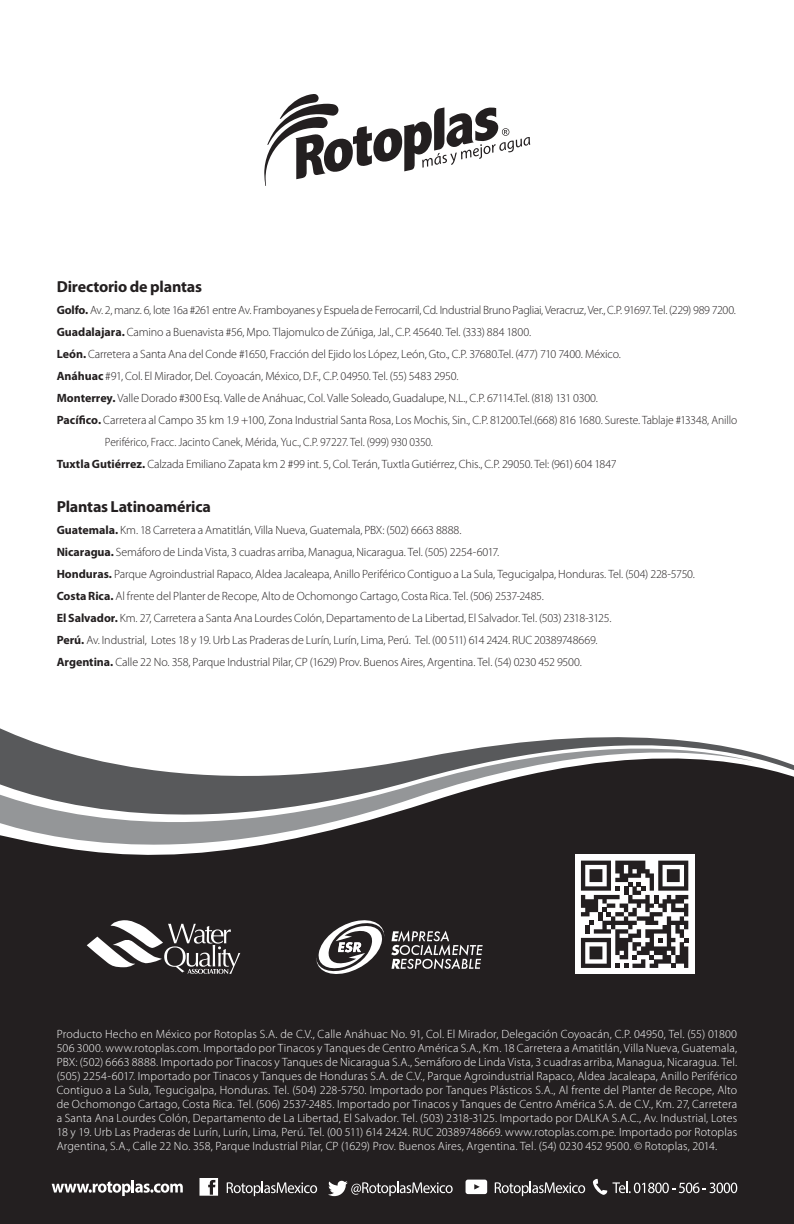
<style>
.page{position:relative;width:794px;height:1224px;background:#fff}
.page>*{position:absolute;margin:0;border:0;box-sizing:border-box;transform-origin:0 0}
.t1{font:700 16px "Myriad Pro";letter-spacing:-.01em;color:#231f20}
.t2{font:300 12px/22px "Myriad Pro";letter-spacing:-.01em;color:#231f20}
.t3{font:300 12px/14px "Myriad Pro";letter-spacing:.01em;color:#fff;text-align:justify}
.t4{font:300 12px "Myriad Pro";letter-spacing:-.01em;color:#231f20;scale:.96 1}
.s1{font-weight:700}
</style>
<div class="page">
<div style="left:0;top:852px;width:794px;height:372px;background:#231f20"></div>
<svg style="left:0;top:728px;width:794px;height:124px"></svg>
<svg style="left:0;top:737px;width:754px;height:144px"></svg>
<svg style="left:264px;top:94px;width:266px;height:92px"></svg>
<svg style="left:87px;top:919px;width:153px;height:55px"></svg>
<svg style="left:314px;top:917px;width:168px;height:60px"></svg>
<div style="left:575px;top:855px;width:119px;height:119px;background:#fff"></div>
<svg style="left:581px;top:861px;width:107px;height:107px"></svg>
<svg style="left:52px;top:1180px;width:131px;height:16px"></svg>
<svg style="left:227px;top:1182px;width:90px;height:14px"></svg>
<svg style="left:495px;top:1182px;width:90px;height:14px"></svg>
<svg style="left:465px;top:1180px;width:22px;height:14px"></svg>
<svg style="left:328px;top:1181px;width:124px;height:15px;background:#646162"></svg>
<svg style="left:199px;top:1178px;width:19px;height:18px"></svg>
<svg style="left:593px;top:1179px;width:144px;height:16px;background:#514e4f"></svg>
<h1 class="t1" style="left:57px;top:276px;width:147px">Directorio de plantas</h1>
<p class="t2" style="left:57px;top:299px;width:681px"><span class="s1">Golfo.</span> Av. 2, manz. 6, lote 16a #261 entre Av. Framboyanes y Espuela de Ferrocarril, Cd. Industrial Bruno Pagliai, Veracruz, Ver., C.P. 91697. Tel. (229) 989 7200.</p>
<p class="t2" style="left:57px;top:321px;width:476px"><span class="s1">Guadalajara.</span> Camino a Buenavista #56, Mpo. Tlajomulco de Zúñiga, Jal., C.P. 45640. Tel. (333) 884 1800.</p>
<p class="t2" style="left:57px;top:343px;width:566px"><span class="s1">León.</span> Carretera a Santa Ana del Conde #1650, Fracción del Ejido los López, León, Gto., C.P. 37680.Tel. (477) 710 7400. México.</p>
<p class="t2" style="left:57px;top:365px;width:403px"><span class="s1">Anáhuac</span> #91, Col. El Mirador, Del. Coyoacán, México, D.F., C.P. 04950. Tel. (55) 5483 2950.</p>
<p class="t2" style="left:57px;top:387px;width:543px"><span class="s1">Monterrey.</span> Valle Dorado #300 Esq. Valle de Anáhuac, Col. Valle Soleado, Guadalupe, N.L., C.P. 67114.Tel. (818) 131 0300.</p>
<p class="t2" style="left:57px;top:409px;width:682px"><span class="s1">Pacífico.</span> Carretera al Campo 35 km 1.9 +100, Zona Industrial Santa Rosa, Los Mochis, Sin., C.P. 81200.Tel.(668) 816 1680. Sureste. Tablaje #13348, Anillo</p>
<p class="t4" style="left:105px;top:435px;width:343px">Periférico, Fracc. Jacinto Canek, Mérida, Yuc., C.P. 97227. Tel. (999) 930 0350.</p>
<p class="t2" style="left:57px;top:453px;width:561px"><span class="s1">Tuxtla Gutiérrez.</span> Calzada Emiliano Zapata km 2 #99 int. 5, Col. Terán, Tuxtla Gutiérrez, Chis., C.P. 29050. Tel: (961) 604 1847</p>
<h1 class="t1" style="left:57px;top:496px;width:156px">Plantas Latinoamérica</h1>
<p class="t2" style="left:57px;top:519px;width:640px"><span class="s1">Guatemala.</span> Km. 18 Carretera a Amatitlán, Villa Nueva, Guatemala, PBX: (502) 6663 8888.<br><span class="s1">Nicaragua.</span> Semáforo de Linda Vista, 3 cuadras arriba, Managua, Nicaragua. Tel. (505) 2254-6017.<br><span class="s1">Honduras.</span> Parque Agroindustrial Rapaco, Aldea Jacaleapa, Anillo Periférico Contiguo a La Sula, Tegucigalpa, Honduras. Tel. (504) 228-5750.<br><span class="s1">Costa Rica.</span> Al frente del Planter de Recope, Alto de Ochomongo Cartago, Costa Rica. Tel. (506) 2537-2485.<br><span class="s1">El Salvador.</span> Km. 27, Carretera a Santa Ana Lourdes Colón, Departamento de La Libertad, El Salvador. Tel. (503) 2318-3125.<br><span class="s1">Perú.</span> Av. Industrial, Lotes 18 y 19. Urb Las Praderas de Lurín, Lurín, Lima, Perú. Tel. (00 511) 614 2424. RUC 20389748669.<br><span class="s1">Argentina.</span> Calle 22 No. 358, Parque Industrial Pilar, CP (1629) Prov. Buenos Aires, Argentina. Tel. (54) 0230 452 9500.</p>
<p class="t3" style="left:57px;top:1027px;width:682px">Producto Hecho en México por Rotoplas S.A. de C.V., Calle Anáhuac No. 91, Col. El Mirador, Delegación Coyoacán, C.P. 04950, Tel. (55) 01800<br>506 3000. www.rotoplas.com. Importado por Tinacos y Tanques de Centro América S.A., Km. 18 Carretera a Amatitlán, Villa Nueva, Guatemala, PBX: (502) 6663 8888. Importado por Tinacos y Tanques de Nicaragua S.A., Semáforo de Linda Vista, 3 cuadras arriba, Managua, Nicaragua. Tel. (505) 2254-6017. Importado por Tinacos y Tanques de Honduras S.A. de C.V., Parque Agroindustrial Rapaco, Aldea Jacaleapa, Anillo Periférico Contiguo a La Sula, Tegucigalpa, Honduras. Tel. (504) 228-5750. Importado por Tanques Plásticos S.A., Al frente del Planter de Recope, Alto de Ochomongo Cartago, Costa Rica. Tel. (506) 2537-2485. Importado por Tinacos y Tanques de Centro América S.A. de C.V., Km. 27, Carretera a Santa Ana Lourdes Colón, Departamento de La Libertad, El Salvador. Tel. (503) 2318-3125. Importado por DALKA S.A.C., Av. Industrial, Lotes 18 y 19. Urb Las Praderas de Lurín, Lurín, Lima, Perú. Tel. (00 511) 614 2424. RUC 20389748669. www.rotoplas.com.pe. Importado por Rotoplas Argentina, S.A., Calle 22 No. 358, Parque Industrial Pilar, CP (1629) Prov. Buenos Aires, Argentina. Tel. (54) 0230 452 9500. © Rotoplas, 2014.</p>
</div>
